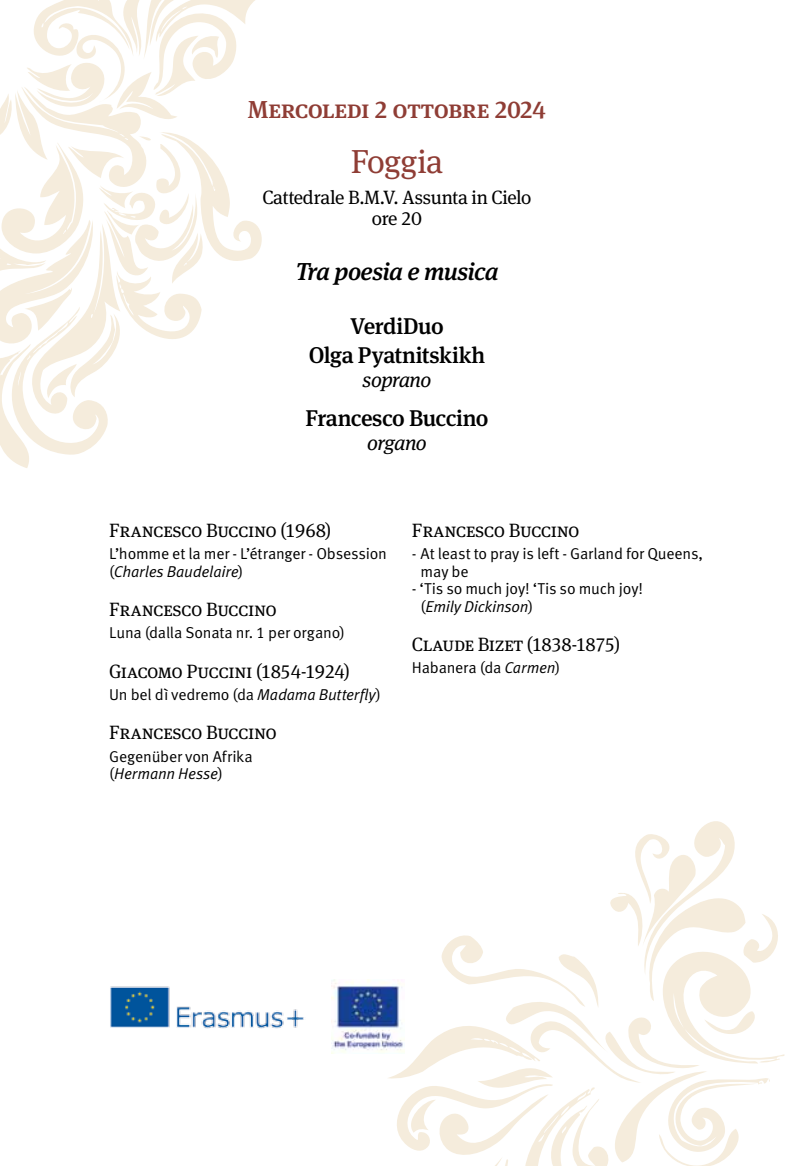
<style>
.page{position:relative;width:794px;height:1166px;background:#fff}
.page>*{position:absolute;margin:0;border:0;box-sizing:border-box;transform-origin:0 0}
.t1{font:33.25px "Meta Serif Pro";color:#8f3d35}
.t2{font:500 24.5px "Meta Serif Pro";letter-spacing:-.025em;color:#8f3d35}
.t3{font:italic 500 24.5px "Meta Serif Pro";letter-spacing:-.02em;color:#000}
.t4{font:500 22.75px/29.2px "Meta Serif Pro";letter-spacing:-.015em;color:#000;text-align:center}
.t5{font:italic 21px "Meta Serif Pro";letter-spacing:-.025em;color:#000}
.t6{font:19.25px/21px "Meta Serif Pro";letter-spacing:-.02em;color:#000;text-align:center}
.t7{font:19.25px "Meta Serif Pro";letter-spacing:-.045em;color:#000}
.t8{font:15.75px/17.5px "Meta Pro";letter-spacing:-.01em;color:#000}
.s1{font-style:italic}
</style>
<div class="page">
<svg style="left:0;top:0;width:262px;height:468px"></svg>
<img style="left:110px;top:986px;width:194px;height:43px">
<img style="left:331px;top:980px;width:51px;height:74px">
<svg style="left:382px;top:821px;width:403px;height:345px"></svg>
<h2 class="t2" style="left:248px;top:91px;width:300px">Mercoledi 2 ottobre 2024</h2>
<h1 class="t1" style="left:351px;top:137px;width:94px">Foggia</h1>
<p class="t6" style="left:262px;top:186px;width:270px">Cattedrale B.M.V. Assunta in Cielo ore 20</p>
<h2 class="t3" style="left:295px;top:252px;width:205px">Tra poesia e musica</h2>
<h3 class="t4" style="left:309px;top:310px;width:178px">VerdiDuo<br>Olga Pyatnitskikh</h3>
<h3 class="t5" style="left:362px;top:365px;width:70px">soprano</h3>
<h3 class="t4" style="left:305px;top:402px;width:185px">Francesco Buccino</h3>
<h3 class="t5" style="left:367px;top:428px;width:61px">organo</h3>
<p class="t6" style="left:109px;top:519px;width:224px">Francesco Buccino (1968)</p>
<p class="t8" style="left:109px;top:546px;width:279px">L’homme et la mer - L’étranger - Obsession (<span class="s1">Charles Baudelaire</span>)</p>
<p class="t6" style="left:109px;top:598px;width:169px">Francesco Buccino</p>
<p class="t8" style="left:109px;top:625px;width:237px">Luna (dalla Sonata nr. 1 per organo)</p>
<p class="t6" style="left:109px;top:659px;width:242px">Giacomo Puccini (1854-1924)</p>
<p class="t8" style="left:109px;top:686px;width:273px">Un bel dì vedremo (da <span class="s1">Madama Butterfly</span>)</p>
<p class="t6" style="left:109px;top:721px;width:169px">Francesco Buccino</p>
<p class="t8" style="left:109px;top:748px;width:145px">Gegenüber von Afrika (<span class="s1">Hermann Hesse</span>)</p>
<p class="t6" style="left:412px;top:519px;width:169px">Francesco Buccino</p>
<p class="t8" style="left:420px;top:546px;width:284px;text-indent:-9px">- At least to pray is left - Garland for Queens, may be</p>
<p class="t8" style="left:420px;top:581px;width:224px;text-indent:-9px">- ‘Tis so much joy! ‘Tis so much joy! (<span class="s1">Emily Dickinson</span>)</p>
<p class="t7" style="left:412px;top:630px;width:210px">Claude Bizet (1838-1875)</p>
<p class="t8" style="left:412px;top:660px;width:150px">Habanera (da <span class="s1">Carmen</span>)</p>
</div>
